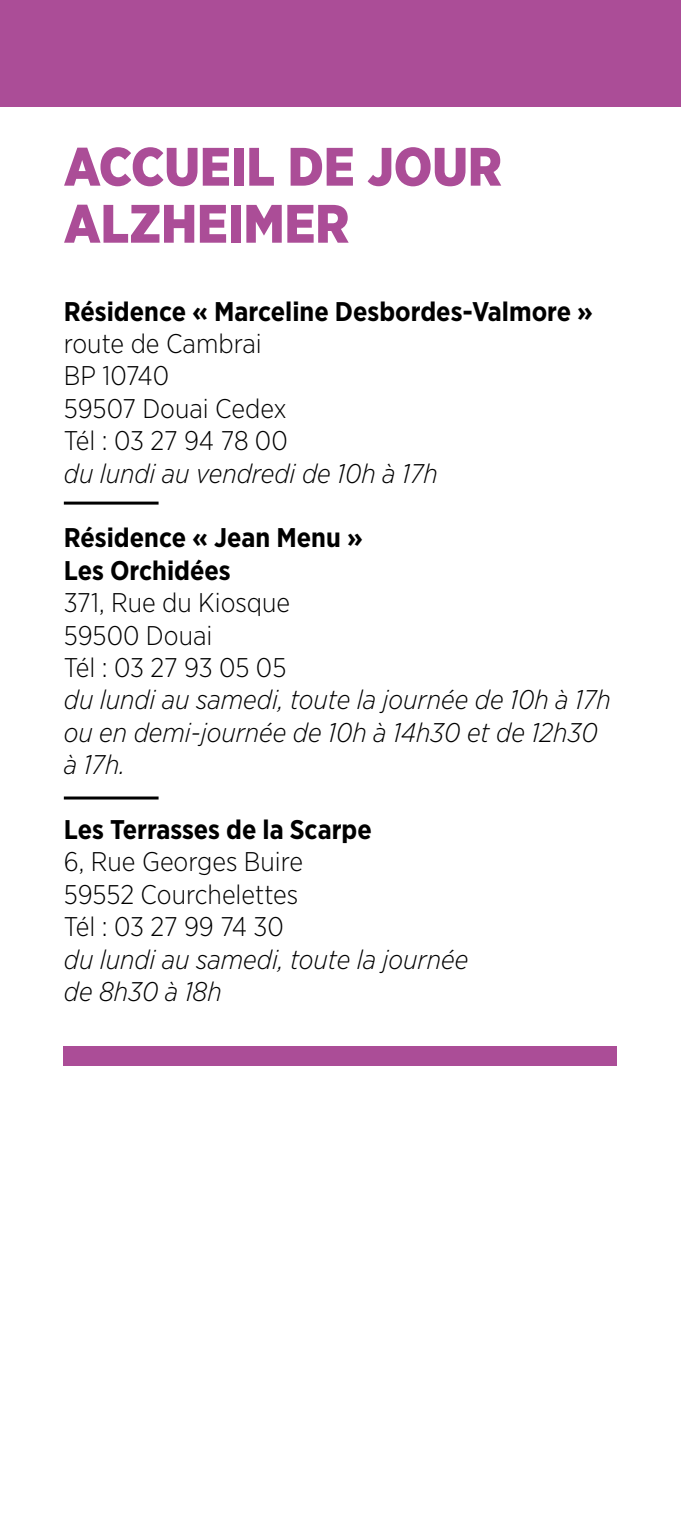
<style>
.page{position:relative;width:681px;height:1531px;background:#fff}
.page>*{position:absolute;margin:0;border:0;box-sizing:border-box;transform-origin:0 0}
.t1{font:900 54px/57px "Gotham Narrow";color:#ab4d97}
.t2{font:italic 300 27px/32.4px "Gotham Narrow";color:#000}
.t3{font:300 27px/32.4px "Gotham Narrow";color:#000}
.t4{font:700 27px/32.4px "Gotham Narrow";color:#000}
</style>
<div class="page">
<hr style="left:64px;top:502px;width:94px;height:3px;background:#000">
<hr style="left:64px;top:796px;width:94px;height:3px;background:#000">
<div style="left:0;top:0;width:680px;height:106px;background:#ab4d97"></div>
<div style="left:64px;top:1046px;width:553px;height:19px;background:#ab4d97"></div>
<h1 class="t1" style="left:64px;top:138px;width:439px">ACCUEIL DE JOUR<br>ALZHEIMER</h1>
<p class="t4" style="left:64px;top:295px;width:530px">Résidence « Marceline Desbordes-Valmore »</p>
<p class="t3" style="left:64px;top:327px;width:225px">route de Cambrai<br>BP 10740<br>59507 Douai Cedex<br>Tél : 03 27 94 78 00</p>
<p class="t2" style="left:64px;top:456px;width:375px">du lundi au vendredi de 10h à 17h</p>
<p class="t4" style="left:64px;top:521px;width:300px">Résidence « Jean Menu »<br>Les Orchidées</p>
<p class="t3" style="left:64px;top:586px;width:228px">371, Rue du Kiosque<br>59500 Douai<br>Tél : 03 27 93 05 05</p>
<p class="t2" style="left:64px;top:683px;width:548px">du lundi au samedi, toute la journée de 10h à 17h ou en demi-journée de 10h à 14h30 et de 12h30 à 17h.</p>
<p class="t4" style="left:64px;top:813px;width:309px">Les Terrasses de la Scarpe</p>
<p class="t3" style="left:64px;top:845px;width:241px">6, Rue Georges Buire<br>59552 Courchelettes<br>Tél : 03 27 99 74 30</p>
<p class="t2" style="left:64px;top:942px;width:406px">du lundi au samedi, toute la journée de 8h30 à 18h</p>
</div>
